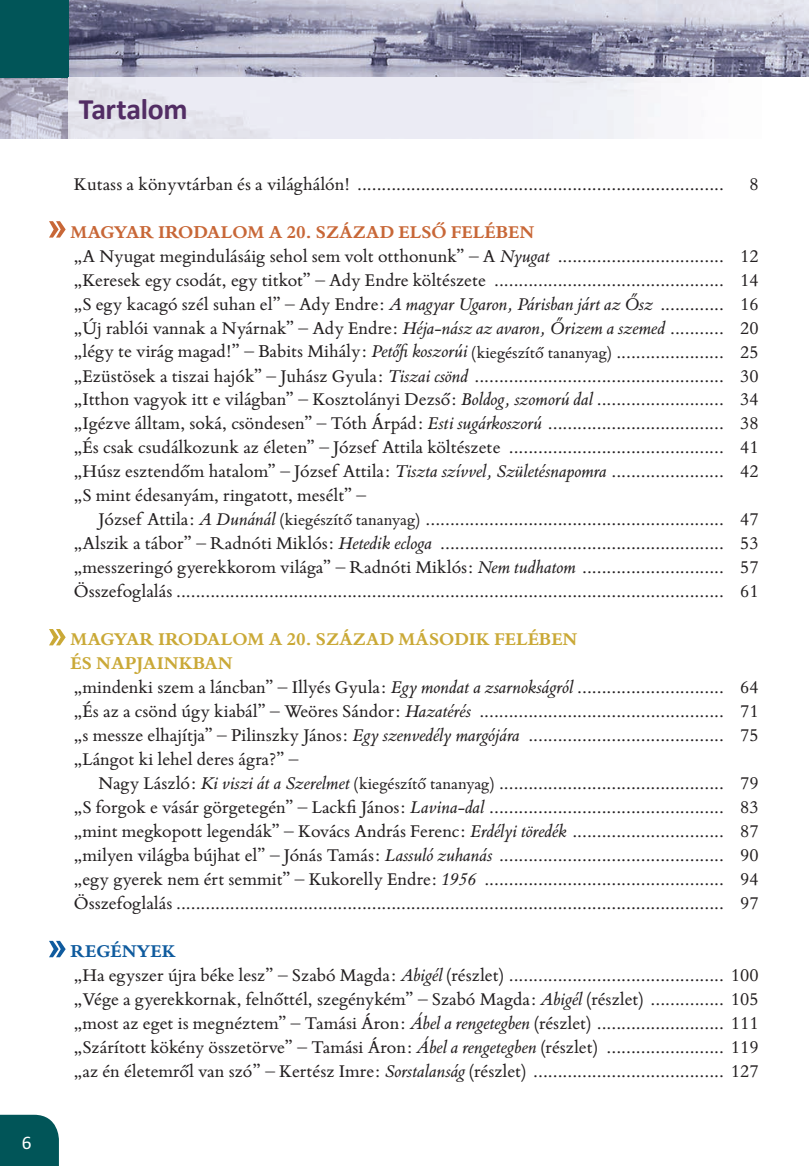
<style>
.page{position:relative;width:809px;height:1166px;background:#fff}
.page>*{position:absolute;margin:0;border:0;box-sizing:border-box;transform-origin:0 0}
.t1{font:700 29.75px "Calibri";letter-spacing:-.01em;color:#522d64}
.t2{font:19.25px/24px "Bembo Book MT Pro";color:#231f20}
.t3{font:19.25px "Calibri";color:#fff}
.s1{font-weight:700;color:#c86737}
.s2{font-style:italic}
.s3{font-size:17.5px}
.s4{font-weight:700;color:#caa937}
.s5{font-weight:700;color:#0f5b9e}
</style>
<div class="page">
<svg style="left:0;top:1114px;width:59px;height:51px;background:#0f5e61"></svg>
<img style="left:69px;top:0;width:740px;height:77px">
<img style="left:0;top:77px;width:681px;height:62px">
<div style="left:0;top:0;width:69px;height:77px;background:#015558"></div>
<img style="left:69px;top:77px;width:1px;height:62px">
<svg style="left:49px;top:221px;width:17px;height:16px"></svg>
<svg style="left:49px;top:629px;width:17px;height:16px"></svg>
<svg style="left:49px;top:940px;width:17px;height:17px"></svg>
<p class="t3" style="left:22px;top:1135px;width:11px">6</p>
<h1 class="t1" style="left:79px;top:97px;width:110px">Tartalom</h1>
<p class="t2" style="left:74px;top:173px;width:651px">Kutass a könyvtárban és a világhálón! ...........................................................................</p>
<p class="t2" style="left:749px;top:173px;width:11px">8</p>
<p class="t2" style="left:70px;top:221px;width:689px"><span class="s1">MAGYAR IRODALOM A 20. SZÁZAD ELSŐ FELÉBEN<br></span>„A Nyugat megindulásáig sehol sem volt otthonunk” – A <span class="s2">Nyugat</span> .................................. 12 „Keresek egy csodát, egy titkot” – Ady Endre költészete ............................................... 14 „S egy kacagó szél suhan el” – Ady Endre: <span class="s2">A magyar Ugaron, Párisban járt az Ősz</span> ............. 16 „Új rablói vannak a Nyárnak” – Ady Endre: <span class="s2">Héja-nász az avaron, Őrizem a szemed</span> ........... 20 „légy te virág magad!” – Babits Mihály: <span class="s2">Petőfikoszorúi</span> <span class="s3">(kiegészítő tananyag)</span> ...................... 25 „Ezüstösek a tiszai hajók” – Juhász Gyula: <span class="s2">Tiszai csönd</span> ................................................... 30 „Itthon vagyok itt e világban” – Kosztolányi Dezső: <span class="s2">Boldog, szomorú dal</span> .......................... 34 „Igézve álltam, soká, csöndesen” – Tóth Árpád: <span class="s2">Esti sugárkoszorú</span> .................................... 38 „És csak csudálkozunk az életen” – József Attila költészete ............................................ 41 „Húsz esztendőm hatalom” – József Attila: <span class="s2">Tiszta szívvel, Születésnapomra</span> ....................... 42 „S mint édesanyám, ringatott, mesélt” –</p>
<p class="t2" style="left:74px;top:509px;width:686px;text-align:justify;text-indent:25px">József Attila: <span class="s2">A Dunánál</span> <span class="s3">(kiegészítő tananyag)</span> ............................................................. 47 „Alszik a tábor” – Radnóti Miklós: <span class="s2">Hetedik ecloga</span> .......................................................... 53 „messzeringó gyerekkorom világa” – Radnóti Miklós: <span class="s2">Nem tudhatom</span> ............................. 57<br>Összefoglalás ................................................................................................................ 61</p>
<p class="t2" style="left:70px;top:629px;width:689px"><span class="s4">MAGYAR IRODALOM A 20. SZÁZAD MÁSODIK FELÉBEN<br>ÉS NAPJAINKBAN<br></span>„mindenki szem a láncban” – Illyés Gyula: <span class="s2">Egy mondat a zsarnokságról</span> .............................. 64 „És az a csönd úgy kiabál” – Weöres Sándor: <span class="s2">Hazatérés</span> .................................................. 71 „s messze elhajítja” – Pilinszky János: <span class="s2">Egy szenvedély margójára</span> ........................................ 75 „Lángot ki lehel deres ágra?” –</p>
<p class="t2" style="left:74px;top:773px;width:686px;text-align:justify;text-indent:25px">Nagy László: <span class="s2">Ki viszi át a Szerelmet</span> <span class="s3">(kiegészítő tananyag)</span> .............................................. 79 „S forgok e vásár görgetegén” – Lackfi János: <span class="s2">Lavina-dal</span> ................................................ 83 „mint megkopott legendák” – Kovács András Ferenc: <span class="s2">Erdélyi töredék</span> ............................... 87 „milyen világba bújhat el” – Jónás Tamás: <span class="s2">Lassuló zuhanás</span> .............................................. 90 „egy gyerek nem ért semmit” – Kukorelly Endre: <span class="s2">1956</span> ................................................. 94<br>Összefoglalás ................................................................................................................ 97</p>
<p class="t2" style="left:70px;top:941px;width:689px"><span class="s5">REGÉNYEK<br></span>„Ha egyszer újra béke lesz” – Szabó Magda: <span class="s2">Abigél</span> (részlet) ............................................ 100 „Vége a gyerekkornak, felnőttél, szegénykém” – Szabó Magda: <span class="s2">Abigél</span> (részlet) ............... 105 „most az eget is megnéztem” – Tamási Áron: <span class="s2">Ábel a rengetegben</span> (részlet) .......................... 111 „Szárított kökény összetörve” – Tamási Áron: <span class="s2">Ábel a rengetegben</span> (részlet) ........................ 119 „az én életemről van szó” – Kertész Imre: <span class="s2">Sorstalanság</span> (részlet) ....................................... 127</p>
</div>
